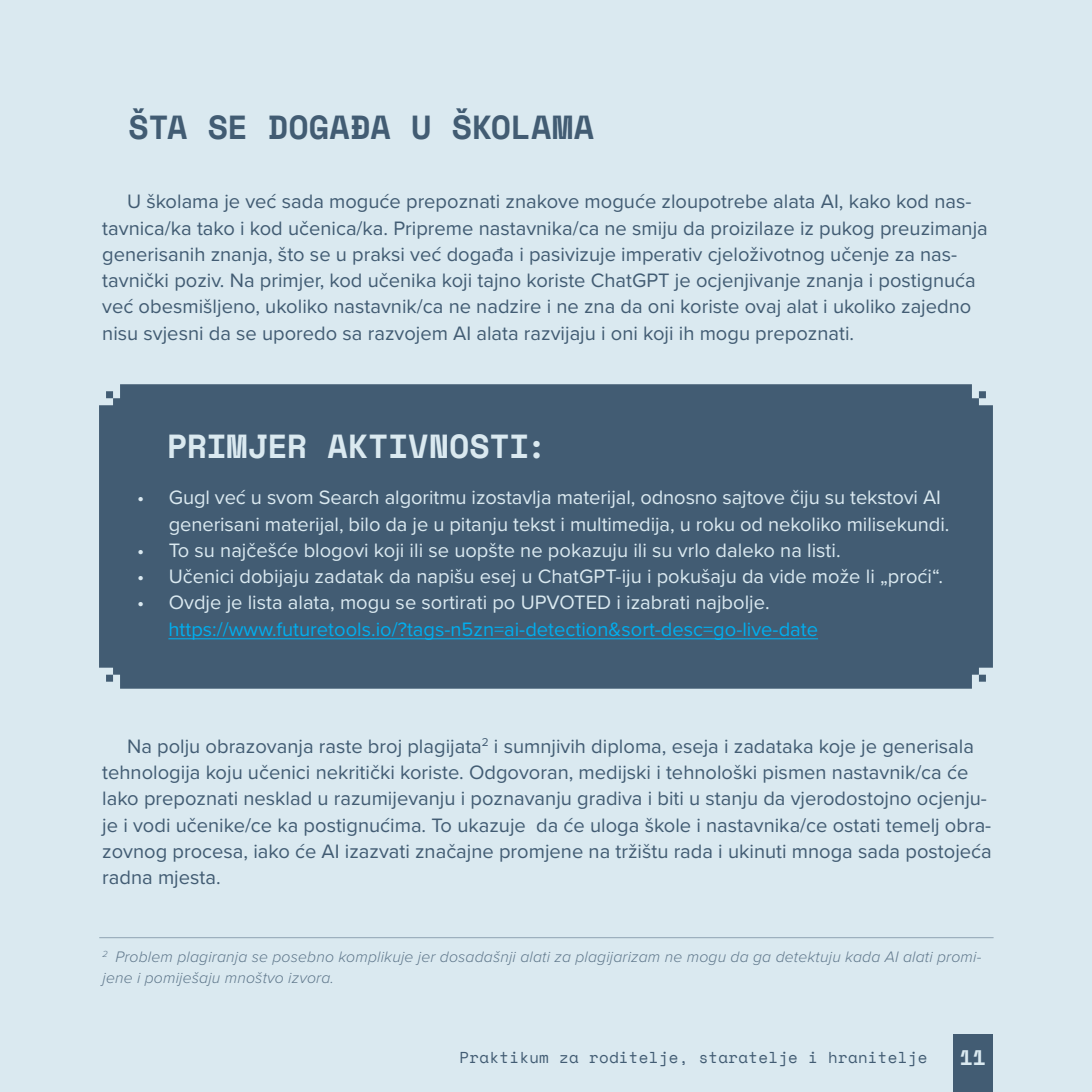
<style>
.page{position:relative;width:1092px;height:1092px;background:#fff}
.page>*{position:absolute;margin:0;border:0;box-sizing:border-box;transform-origin:0 0}
.t1{font:700 33.25px "Space Mono";letter-spacing:-.01em;color:#425c73}
.t2{font:700 33.25px "Space Mono";color:#dae9f0}
.t3{font:700 21px "Space Mono";color:#dae9f0}
.t4{font:20.12px/26.2px "Proxima Nova";color:#425c73}
.t5{font:20.12px/26.2px "Proxima Nova";color:#dae9f0}
.t6{font:20.12px "Proxima Nova";color:#00aeef}
.t7{font:italic 300 15.75px/21px "Proxima Nova";letter-spacing:.01em;color:#425c73}
.t8{font:15.75px "Space Mono";letter-spacing:.02em;color:#425c73}
</style>
<div class="page">
<div style="left:0;top:0;width:1091px;height:1091px;background:#dae9f0"></div>
<div style="left:952px;top:1034px;width:40px;height:57px;background:#425c73"></div>
<div style="left:99px;top:384px;width:893px;height:304px;background:#425c73"></div>
<hr style="left:168px;top:638px;width:650px;height:1px;background:#00aeef">
<hr style="left:99px;top:937px;width:894px;height:1px;background:#425c73">
<h1 class="t1" style="left:129px;top:101px;width:467px">ŠTA SE DOGAĐA U ŠKOLAMA</h1>
<p class="t4" style="left:102px;top:187px;width:887px;text-indent:25px">U školama je već sada moguće prepoznati znakove moguće zloupotrebe alata AI, kako kod nas&shy;tavnica/ka tako i kod učenica/ka. Pripreme nastavnika/ca ne smiju da proizilaze iz pukog preuzimanja generisanih znanja, što se u praksi već događa i pasivizuje imperativ cjeloživotnog učenje za nas&shy;tavnički poziv. Na primjer, kod učenika koji tajno koriste ChatGPT je ocjenjivanje znanja i postignuća već obesmišljeno, ukoliko nastavnik/ca ne nadzire i ne zna da oni koriste ovaj alat i ukoliko zajedno nisu svjesni da se uporedo sa razvojem AI alata razvijaju i oni koji ih mogu prepoznati.</p>
<h1 class="t2" style="left:167px;top:420px;width:381px">PRIMJER AKTIVNOSTI:</h1>
<p class="t5" style="left:169px;top:483px;width:782px;text-indent:-31px">• Gugl već u svom Search algoritmu izostavlja materijal, odnosno sajtove čiju su tekstovi AI generisani materijal, bilo da je u pitanju tekst i multimedija, u roku od nekoliko milisekundi.</p>
<p class="t5" style="left:137px;top:536px;width:705px">• To su najčešće blogovi koji ili se uopšte ne pokazuju ili su vrlo daleko na listi.</p>
<p class="t5" style="left:137px;top:562px;width:807px">• Učenici dobijaju zadatak da napišu esej u ChatGPT-iju i pokušaju da vide može li „proći“.</p>
<p class="t5" style="left:137px;top:588px;width:634px">• Ovdje je lista alata, mogu se sortirati po UPVOTED i izabrati najbolje.</p>
<p class="t6" style="left:168px;top:613px;width:651px">https://www.futuretools.io/?tags-n5zn=ai-detection&amp;sort-desc=go-live-date</p>
<p class="t4" style="left:102px;top:732px;width:890px;text-indent:25px">Na polju obrazovanja raste broj plagijata<sup>2</sup> i sumnjivih diploma, eseja i zadataka koje je generisala tehnologija koju učenici nekritički koriste. Odgovoran, medijski i tehnološki pismen nastavnik/ca će lako prepoznati nesklad u razumijevanju i poznavanju gradiva i biti u stanju da vjerodostojno ocjenju&shy;je i vodi učenike/ce ka postignućima. To ukazuje da će uloga škole i nastavnika/ce ostati temelj obra&shy;zovnog procesa, iako će AI izazvati značajne promjene na tržištu rada i ukinuti mnoga sada postojeća radna mjesta.</p>
<p class="t7" style="left:102px;top:945px;width:880px"><sup>2</sup> Problem plagiranja se posebno komplikuje jer dosadašnji alati za plagijarizam ne mogu da ga detektuju kada AI alati promi&shy;jene i pomiješaju mnoštvo izvora.</p>
<p class="t8" style="left:459px;top:1045px;width:469px">Praktikum za roditelje, staratelje i hranitelje</p>
<p class="t3" style="left:959px;top:1041px;width:27px">11</p>
</div>
